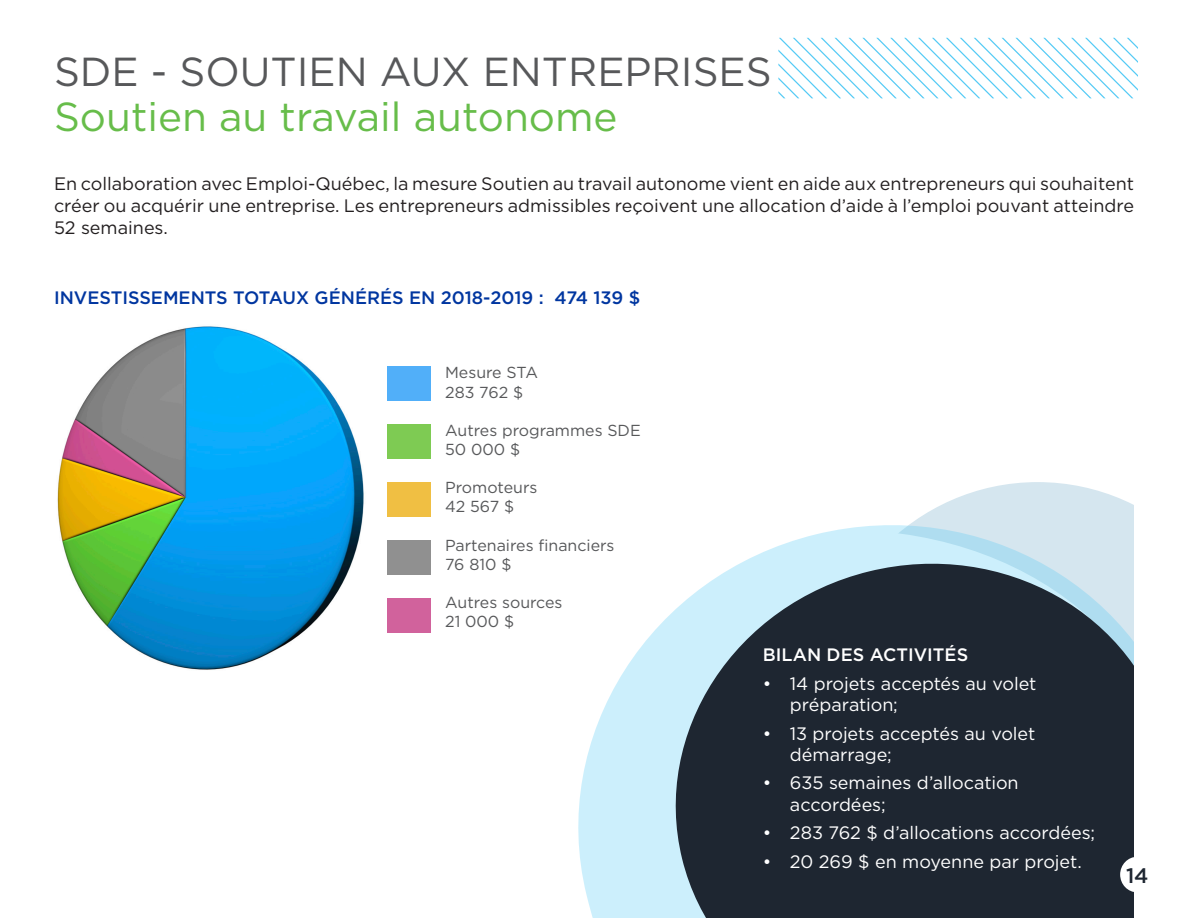
<style>
.page{position:relative;width:1188px;height:918px;background:#fff}
.page>*{position:absolute;margin:0;border:0;box-sizing:border-box;transform-origin:0 0}
.t1{font:40.5px/45px "Gotham";color:#57585a}
.t2{font:500 21px "Gotham";color:#1e2631}
.t3{font:18px/21.6px "Gotham";color:#231f20;text-align:justify}
.t4{font:18px/21.6px "Gotham";letter-spacing:-.005em;color:#fff}
.t5{font:500 18px "Gotham";color:#0036a0}
.t6{font:500 18px "Gotham";color:#fff}
.t7{font:15.9px/19.2px "Gotham";color:#57585a}
.s1{color:#67bd4a}
</style>
<div class="page">
<svg style="left:778px;top:38px;width:360px;height:60px"></svg>
<svg style="left:968px;top:482px;width:139px;height:12px;fill:#d5e6ef"></svg>
<svg style="left:578px;top:494px;width:556px;height:424px"></svg>
<svg style="left:651px;top:539px;width:483px;height:379px;background:#46535e"></svg>
<img style="left:57px;top:326px;width:307px;height:344px">
<div style="left:387px;top:366px;width:44px;height:34px;background:#51aff9"></div>
<div style="left:387px;top:424px;width:44px;height:34px;background:#7ecb53"></div>
<div style="left:387px;top:482px;width:44px;height:34px;background:#f0bf43"></div>
<div style="left:387px;top:598px;width:44px;height:35px;background:#d1629c"></div>
<div style="left:387px;top:540px;width:44px;height:35px;background:#909090"></div>
<div style="left:1120px;top:857px;width:35px;height:35px;background:#fff;border-radius:50%"></div>
<p class="t1" style="left:54px;top:49px;width:719px">SDE - SOUTIEN AUX ENTREPRISES<br><span class="s1">Soutien au travail autonome</span></p>
<p class="t3" style="left:54px;top:173px;width:1082px">En collaboration avec Emploi-Québec, la mesure Soutien au travail autonome vient en aide aux entrepreneurs qui souhaitent créer ou acquérir une entreprise. Les entrepreneurs admissibles reçoivent une allocation d’aide à l’emploi pouvant atteindre 52 semaines.</p>
<p class="t5" style="left:54px;top:286px;width:588px">INVESTISSEMENTS TOTAUX GÉNÉRÉS EN 2018-2019 : 474 139 $</p>
<p class="t7" style="left:445px;top:363px;width:94px">Mesure STA<br>283 762 $</p>
<p class="t7" style="left:445px;top:420px;width:197px">Autres programmes SDE<br>50 000 $</p>
<p class="t7" style="left:445px;top:478px;width:94px">Promoteurs<br>42 567 $</p>
<p class="t7" style="left:445px;top:535px;width:171px">Partenaires financiers<br>76 810 $</p>
<p class="t7" style="left:445px;top:592px;width:119px">Autres sources<br>21 000 $</p>
<p class="t6" style="left:763px;top:643px;width:207px">BILAN DES ACTIVITÉS</p>
<p class="t4" style="left:790px;top:672px;width:248px;text-indent:-27px">• 14 projets acceptés au volet préparation;</p>
<p class="t4" style="left:790px;top:722px;width:247px;text-indent:-27px">• 13 projets acceptés au volet démarrage;</p>
<p class="t4" style="left:790px;top:772px;width:230px;text-indent:-27px">• 635 semaines d’allocation accordées;</p>
<p class="t4" style="left:763px;top:822px;width:334px">• 283 762 $ d’allocations accordées;</p>
<p class="t4" style="left:763px;top:850px;width:320px">• 20 269 $ en moyenne par projet.</p>
<p class="t2" style="left:1126px;top:862px;width:24px">14</p>
</div>
